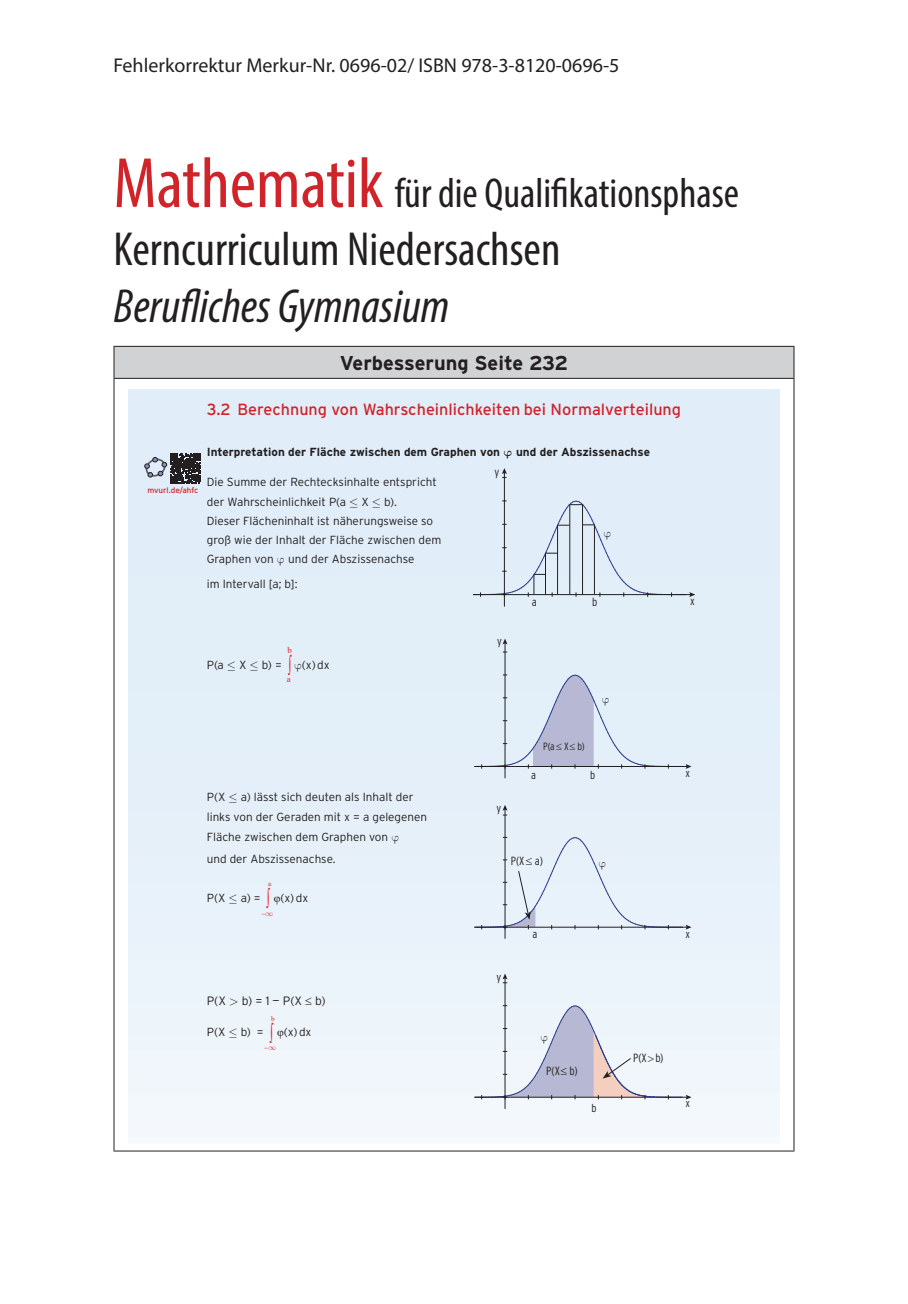
<style>
.page{position:relative;width:908px;height:1304px;background:#fff}
.page>*{position:absolute;margin:0;border:0;box-sizing:border-box;transform-origin:0 0}
.t1{font:condensed 48px "Myriad Pro";color:#231f20}
.t2{font:italic condensed 48px "Myriad Pro";color:#231f20}
.t3{font:condensed 42px "Myriad Pro";color:#231f20}
.t4{font:20px "Myriad Pro";color:#231f20}
.t5{font:700 20px "Interstate";color:#231f20}
.t6{font:16.2px "Interstate";color:#d1232a}
.t7{font:300 12.2px "Interstate";color:#231f20}
.t8{font:300 11.8px/19.4px "Interstate";color:#231f20}
.t9{font:700 11.8px "Interstate";color:#231f20}
.t10{font:300 condensed 11.8px "Interstate";color:#231f20}
.t11{font:11.8px "Uni Math";color:#231f20}
.t12{font:300 condensed 11.4px "Interstate";color:#231f20}
.t13{font:11.4px "Uni Math";color:#231f20}
.t14{font:300 condensed 10.6px "Interstate";color:#231f20}
.t15{font:8.8px "Times New Roman";color:#ee1d23}
.t16{font:8px "Interstate";color:#d0232a}
.t17{font:7.8px "Times New Roman";color:#ee1d23}
.t18{font:7px "Times New Roman";color:#ee1d23}
.s1{font-size:72px;color:#d1232a}
.s2{font-family:"Uni Math"}
.s3{font-family:"Uni Math";font-weight:400}
.s4{font-family:"Times New Roman";font-weight:400;font-size:20.2px;color:#ee1d23}
.s5{font-family:"Times New Roman";font-weight:400}
</style>
<div class="page">
<div style="left:114px;top:346px;width:679px;height:32px;background:#d1d2d4"></div>
<hr style="left:113px;top:346px;width:681px;height:1px;background:#231f20">
<hr style="left:113px;top:347px;width:1px;height:31px;background:#231f20">
<hr style="left:793px;top:347px;width:1px;height:31px;background:#231f20">
<hr style="left:113px;top:378px;width:681px;height:1px;background:#231f20">
<hr style="left:113px;top:379px;width:1px;height:771px;background:#231f20">
<hr style="left:793px;top:379px;width:1px;height:771px;background:#231f20">
<hr style="left:113px;top:1150px;width:681px;height:1px;background:#231f20">
<div style="left:129px;top:390px;width:649px;height:753px;background:linear-gradient(to right,#e6f0f9,#e6f0f9)"></div>
<hr style="left:504px;top:472px;width:1px;height:134px;background:#231f20">
<svg style="left:501px;top:468px;width:5px;height:10px"></svg>
<svg style="left:473px;top:500px;width:222px;height:97px;background:#d8e3ee"></svg>
<svg style="left:144px;top:453px;width:56px;height:30px;background:#777b82"></svg>
<hr style="left:504px;top:642px;width:1px;height:136px;background:#231f20">
<svg style="left:502px;top:639px;width:5px;height:5px"></svg>
<svg style="left:474px;top:674px;width:217px;height:95px;background:#d4deec"></svg>
<hr style="left:504px;top:977px;width:1px;height:132px;background:#231f20">
<svg style="left:502px;top:974px;width:5px;height:9px"></svg>
<hr style="left:504px;top:809px;width:1px;height:129px;background:#231f20">
<svg style="left:502px;top:805px;width:5px;height:11px"></svg>
<svg style="left:474px;top:837px;width:217px;height:93px;background:#e0e9f3"></svg>
<svg style="left:474px;top:1005px;width:217px;height:95px"></svg>
<h3 class="t4" style="left:113px;top:53px;width:507px">Fehlerkorrektur Merkur-Nr. 0696-02/ ISBN 978-3-8120-0696-5</h3>
<h2 class="t3" style="left:113px;top:168px;width:627px"><span class="s1">Mathematik</span> für die Qualifikationsphase</h2>
<h1 class="t1" style="left:113px;top:220px;width:448px">Kerncurriculum Niedersachsen</h1>
<h1 class="t2" style="left:113px;top:277px;width:337px">Berufliches Gymnasium</h1>
<p class="t16" style="left:147px;top:486px;width:52px">mvurl.de/ahfc</p>
<h3 class="t5" style="left:340px;top:352px;width:229px">Verbesserung Seite 232</h3>
<h3 class="t6" style="left:207px;top:400px;width:475px">3.2 Berechnung von Wahrscheinlichkeiten bei Normalverteilung</h3>
<p class="t9" style="left:207px;top:446px;width:444px">Interpretation der Fläche zwischen dem Graphen von <span class="s2">φ</span> und der Abszissenachse</p>
<p class="t8" style="left:207px;top:472px;width:236px">Die Summe der Rechtecksinhalte entspricht der Wahrscheinlichkeit P(a <span class="s3">≤</span> X <span class="s3">≤</span> b).<br>Dieser Flächeninhalt ist näherungsweise so groß wie der Inhalt der Fläche zwischen dem Graphen von <span class="s3">φ</span> und der Abszissenachse</p>
<p class="t8" style="left:207px;top:574px;width:92px">im Intervall [a; b]:</p>
<p class="t10" style="left:494px;top:465px;width:6px">y</p>
<p class="t11" style="left:603px;top:526px;width:9px">φ</p>
<p class="t10" style="left:531px;top:596px;width:6px">a</p>
<p class="t10" style="left:592px;top:596px;width:7px">b</p>
<p class="t10" style="left:689px;top:594px;width:6px">x</p>
<p class="t15" style="left:287px;top:644px;width:6px">b</p>
<p class="t8" style="left:207px;top:655px;width:124px">P(a <span class="s3">≤</span> X <span class="s3">≤</span> b) = <span class="s4">∫</span> <span class="s3">φ</span>(x) dx</p>
<p class="t15" style="left:287px;top:672px;width:5px">a</p>
<p class="t12" style="left:497px;top:635px;width:6px">y</p>
<p class="t13" style="left:601px;top:692px;width:9px">φ</p>
<p class="t8" style="left:207px;top:787px;width:222px">P(X <span class="s3">≤</span> a) lässt sich deuten als Inhalt der links von der Geraden mit x = a gelegenen<br>Fläche zwischen dem Graphen von <span class="s3">φ</span></p>
<p class="t8" style="left:207px;top:849px;width:130px">und der Abszissenachse.</p>
<p class="t8" style="left:207px;top:888px;width:103px">P(X <span class="s3">≤</span> a) = <span class="s4">∫</span> <span class="s5">φ</span>(x) dx</p>
<p class="t17" style="left:261px;top:908px;width:13px">‒<span class="s2">∞</span></p>
<p class="t18" style="left:268px;top:879px;width:5px">a</p>
<p class="t7" style="left:207px;top:994px;width:120px">P(X <span class="s3">&gt;</span> b) = 1 — P(X ≤ b)</p>
<p class="t8" style="left:207px;top:1022px;width:106px">P(X <span class="s3">≤</span> b) = <span class="s4">∫</span> <span class="s5">φ</span>(x) dx</p>
<p class="t17" style="left:264px;top:1042px;width:13px">‒<span class="s2">∞</span></p>
<p class="t18" style="left:271px;top:1013px;width:5px">b</p>
<p class="t12" style="left:496px;top:801px;width:6px">y</p>
<p class="t14" style="left:543px;top:741px;width:43px">P(a ≤ X ≤ b)</p>
<p class="t12" style="left:531px;top:769px;width:6px">a</p>
<p class="t12" style="left:590px;top:769px;width:7px">b</p>
<p class="t10" style="left:510px;top:854px;width:34px">P(X ≤ a)</p>
<p class="t13" style="left:598px;top:856px;width:9px">φ</p>
<p class="t12" style="left:496px;top:970px;width:6px">y</p>
<p class="t12" style="left:532px;top:928px;width:6px">a</p>
<p class="t13" style="left:540px;top:1030px;width:9px">φ</p>
<p class="t10" style="left:546px;top:1065px;width:33px">P(X ≤ b)</p>
<p class="t12" style="left:591px;top:1101px;width:7px">b</p>
<p class="t12" style="left:685px;top:767px;width:6px">x</p>
<p class="t12" style="left:685px;top:928px;width:6px">x</p>
<p class="t10" style="left:632px;top:1051px;width:32px">P(X b)</p>
<p class="t12" style="left:685px;top:1097px;width:6px">x</p>
</div>
